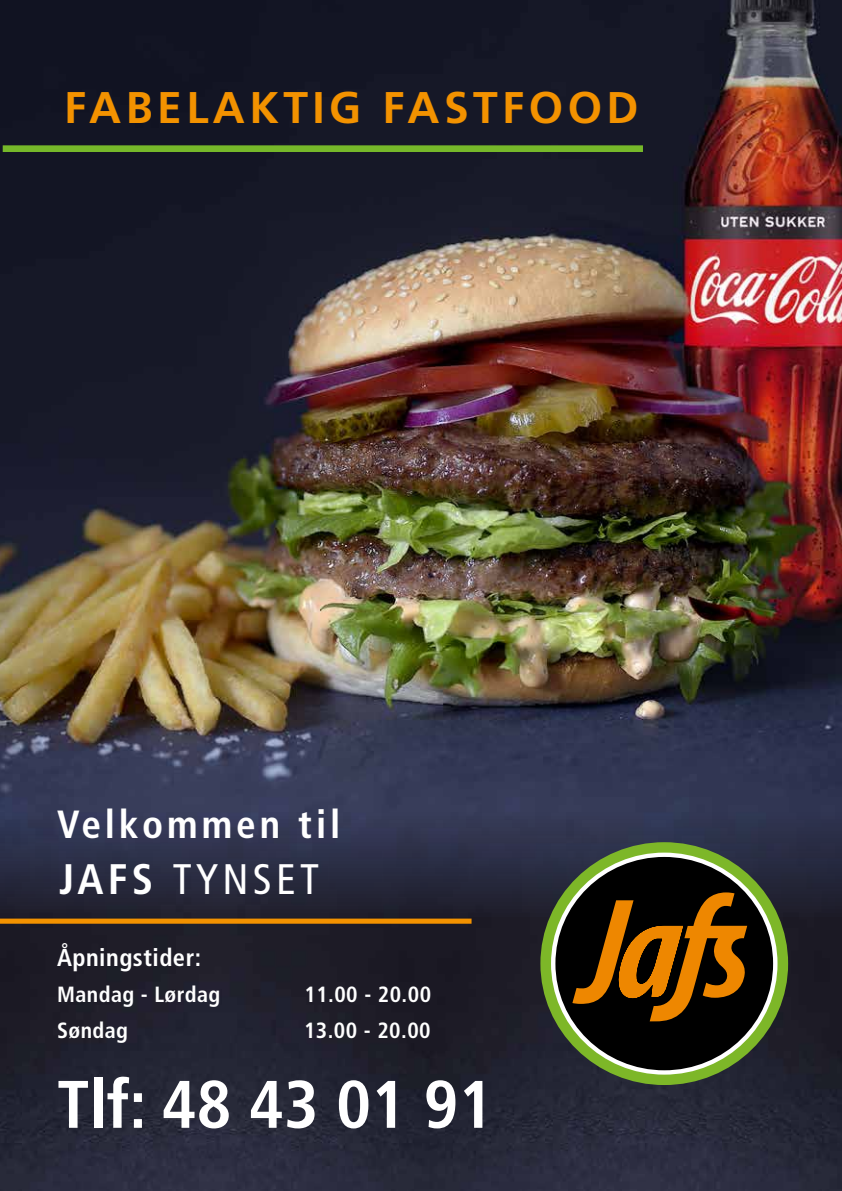
<style>
.page{position:relative;width:842px;height:1191px;background:#fff}
.page>*{position:absolute;margin:0;border:0;box-sizing:border-box;transform-origin:0 0}
.t1{font:700 condensed 67.2px "Frutiger";color:#fff}
.t2{font:700 44.4px "Frutiger";letter-spacing:.1em;color:#f39200}
.t3{font:condensed 42.6px "Frutiger";letter-spacing:.1em;color:#fff}
.t4{font:700 condensed 39.2px "Frutiger";letter-spacing:.1em;color:#fff}
.t5{font:700 condensed 24.4px "Frutiger";letter-spacing:.02em;color:#fff}
.t6{font:700 condensed 22px "Frutiger";letter-spacing:.02em;color:#fff}
.s1{font-weight:700}
</style>
<div class="page">
<img style="left:0;top:916px;width:842px;height:275px">
<img style="left:0;top:0;width:842px;height:916px">
<svg style="left:540px;top:842px;width:248px;height:243px;background:#5a6f4a"></svg>
<div style="left:555px;top:857px;width:218px;height:213px;background:#000;border-radius:50%"></div>
<svg style="left:572px;top:892px;width:175px;height:129px"></svg>
<div style="left:0;top:918px;width:472px;height:5px;background:#f39200"></div>
<div style="left:3px;top:145px;width:640px;height:7px;background:#76b82a"></div>
<h2 class="t2" style="left:64px;top:81px;width:576px">FABELAKTIG FASTFOOD</h2>
<h3 class="t4" style="left:57px;top:801px;width:285px">Velkommen til</h3>
<h3 class="t3" style="left:59px;top:855px;width:262px"><span class="s1">JAFS</span> TYNSET</h3>
<p class="t5" style="left:57px;top:942px;width:146px">Åpningstider:</p>
<p class="t6" style="left:57px;top:981px;width:165px">Mandag - Lørdag</p>
<p class="t6" style="left:304px;top:981px;width:128px">11.00 - 20.00</p>
<p class="t6" style="left:57px;top:1017px;width:73px">Søndag</p>
<p class="t6" style="left:304px;top:1017px;width:128px">13.00 - 20.00</p>
<h1 class="t1" style="left:57px;top:1064px;width:438px">Tlf: 48 43 01 91</h1>
</div>
